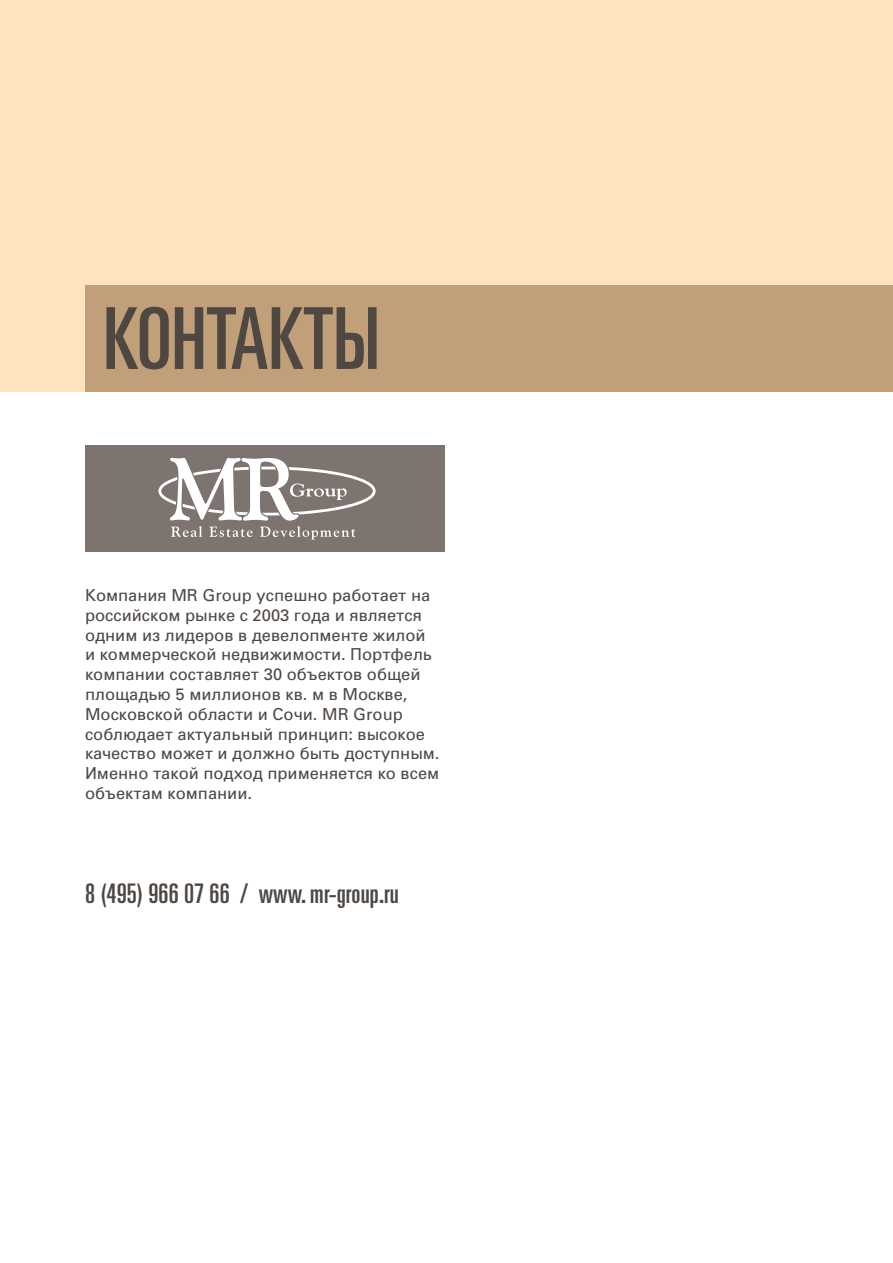
<style>
.page{position:relative;width:893px;height:1263px;background:#fff}
.page>*{position:absolute;margin:0;border:0;box-sizing:border-box;transform-origin:0 0}
.t1{font:ultra-condensed 85.5px "Partner";color:#4e4742}
.t2{font:ultra-condensed 27px "Partner";letter-spacing:.005em;color:#4e4742}
.t3{font:16.5px/19.8px "Partner";color:#4e4742}
</style>
<div class="page">
<div style="left:0;top:0;width:893px;height:391px;background:#ffe3be"></div>
<div style="left:85px;top:445px;width:359px;height:106px;background:#7d7470"></div>
<svg style="left:158px;top:458px;width:218px;height:82px"></svg>
<div style="left:85px;top:285px;width:808px;height:106px;background:#c1a079"></div>
<h1 class="t1" style="left:103px;top:289px;width:278px">КОНТАКТЫ</h1>
<p class="t3" style="left:85px;top:585px;width:356px">Компания MR Group успешно работает на российском рынке с 2003 года и является одним из лидеров в девелопменте жилой и коммерческой недвижимости. Портфель компании составляет 30 объектов общей площадью 5 миллионов кв. м в Москве, Московской области и Сочи. MR Group соблюдает актуальный принцип: высокое качество может и должно быть доступным.<br>Именно такой подход применяется ко всем объектам компании.</p>
<h2 class="t2" style="left:85px;top:878px;width:315px">8 (495) 966 07 66 / www. mr-group.ru</h2>
</div>
